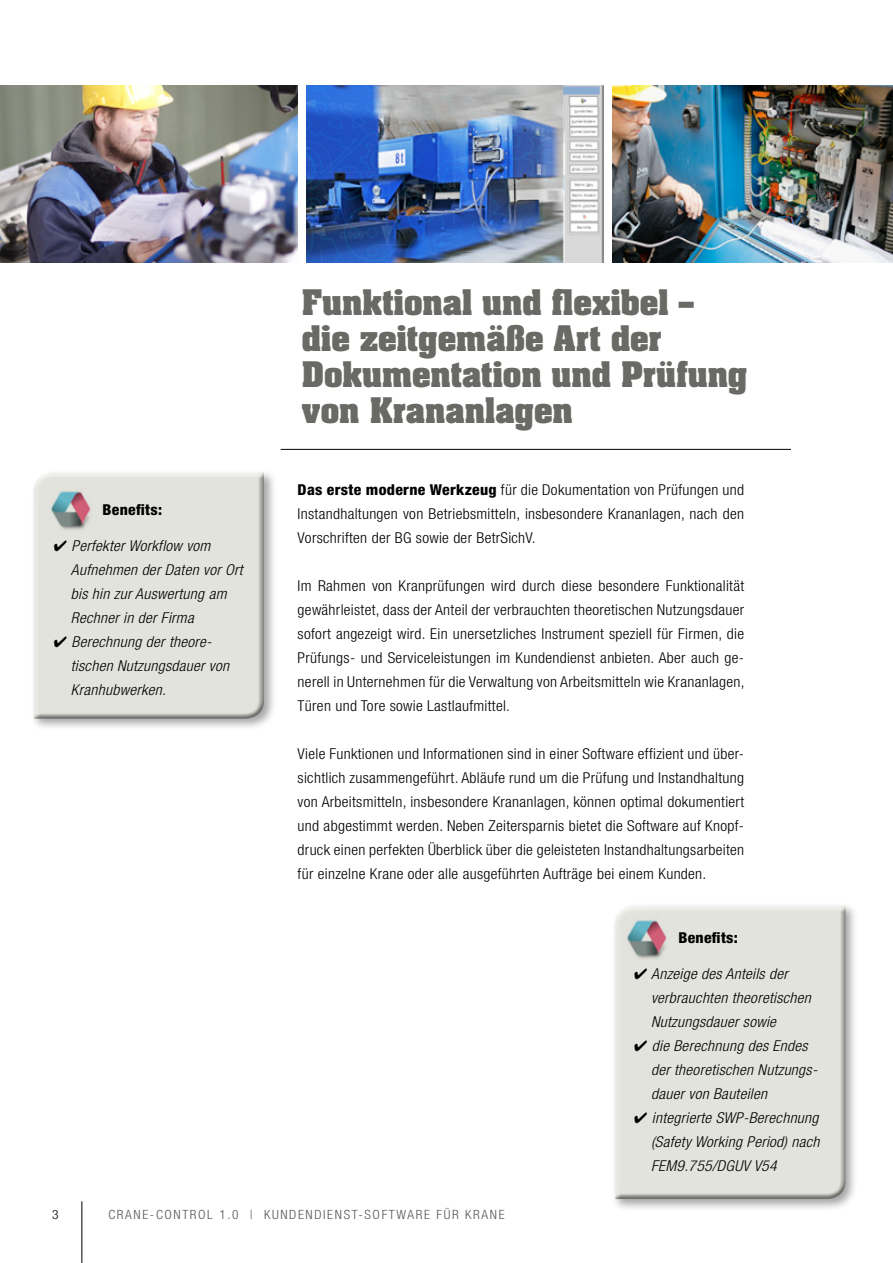
<style>
.page{position:relative;width:893px;height:1263px;background:#fff}
.page>*{position:absolute;margin:0;border:0;box-sizing:border-box;transform-origin:0 0}
.t1{font:700 30px/36px "Aachen";color:#696965}
.t2{font:300 condensed 15px/24px "Helvetica Neue";letter-spacing:.02em;color:#000;text-align:justify;scale:1.05 1}
.t3{font:italic 300 condensed 15px/24px "Helvetica Neue";letter-spacing:.02em;color:#000;scale:1.05 1}
.t4{font:800 condensed 15px "Helvetica Neue";letter-spacing:.02em;color:#000;scale:1.05 1}
.t5{font:300 condensed 12.75px "Helvetica Neue";letter-spacing:.12em;color:#58585a;scale:1.05 1}
.t6{font:300 condensed 12.75px "Helvetica Neue";color:#000;scale:1.05 1}
.s1{font-weight:800}
</style>
<div class="page">
<hr style="left:82px;top:1201px;width:1px;height:62px;background:#000">
<hr style="left:281px;top:449px;width:510px;height:1px;background:#000">
<img style="left:0;top:85px;width:298px;height:178px">
<img style="left:306px;top:85px;width:298px;height:178px">
<img style="left:612px;top:85px;width:281px;height:178px">
<div style="left:30px;top:469px;width:247px;height:262px;background:#000;opacity:.35"></div>
<div style="left:33px;top:472px;width:234px;height:247px;background:#e3e3dd"></div>
<img style="left:51px;top:491px;width:40px;height:39px">
<div style="left:612px;top:902px;width:246px;height:309px;background:#000;opacity:.35"></div>
<div style="left:614px;top:905px;width:234px;height:295px;background:#000;opacity:.5"></div>
<img style="left:626px;top:915px;width:46px;height:45px">
<p class="t4" style="left:103px;top:500px;width:58px">Benefits:</p>
<p class="t3" style="left:71px;top:534px;width:165px;text-indent:-17px">✔ Perfekter Workflow vom<br>Aufnehmen der Daten vor Ort bis hin zur Auswertung am<br>Rechner in der Firma</p>
<p class="t3" style="left:71px;top:630px;width:152px;text-indent:-17px">✔ Berechnung der theore&shy;tischen Nutzungsdauer von<br>Kranhubwerken.</p>
<h1 class="t1" style="left:302px;top:283px;width:447px">Funktional und flexibel – die zeitgemäße Art der<br>Dokumentation und Prüfung von Krananlagen</h1>
<p class="t2" style="left:298px;top:478px;width:427px"><span class="s1">Das erste moderne Werkzeug</span> für die Dokumentation von Prüfungen und Instandhaltungen von Betriebsmitteln, insbesondere Krananlagen, nach den Vorschriften der BG sowie der BetrSichV.</p>
<p class="t2" style="left:298px;top:574px;width:427px">Im Rahmen von Kranprüfungen wird durch diese besondere Funktionalität gewährleistet, dass der Anteil der verbrauchten theoretischen Nutzungsdauer sofort angezeigt wird. Ein unersetzliches Instrument speziell für Firmen, die Prüfungs- und Serviceleistungen im Kundendienst anbieten. Aber auch ge&shy;nerell in Unternehmen für die Verwaltung von Arbeitsmitteln wie Krananlagen, Türen und Tore sowie Lastlaufmittel.</p>
<p class="t2" style="left:298px;top:742px;width:427px">Viele Funktionen und Informationen sind in einer Software effizient und über&shy;sichtlich zusammengeführt. Abläufe rund um die Prüfung und Instandhaltung von Arbeitsmitteln, insbesondere Krananlagen, können optimal dokumentiert und abgestimmt werden. Neben Zeitersparnis bietet die Software auf Knopf&shy;druck einen perfekten Überblick über die geleisteten Instandhaltungsarbeiten für einzelne Krane oder alle ausgeführten Aufträge bei einem Kunden.</p>
<p class="t4" style="left:678px;top:928px;width:58px">Benefits:</p>
<p class="t3" style="left:651px;top:961px;width:154px;text-indent:-17px">✔ Anzeige des Anteils der verbrauchten theoretischen<br>Nutzungsdauer sowie</p>
<p class="t3" style="left:651px;top:1033px;width:160px;text-indent:-17px">✔ die Berechnung des Endes der theoretischen Nutzungs&shy;dauer von Bauteilen</p>
<p class="t3" style="left:651px;top:1105px;width:162px;text-align:justify;text-indent:-17px">✔ integrierte SWP-Berechnung (Safety Working Period) nach FEM9.755/DGUV V54</p>
<p class="t6" style="left:52px;top:1207px;width:8px">3</p>
<p class="t5" style="left:108px;top:1207px;width:379px">Crane-Control 1.0 | Kundendienst-Software für Krane</p>
</div>
